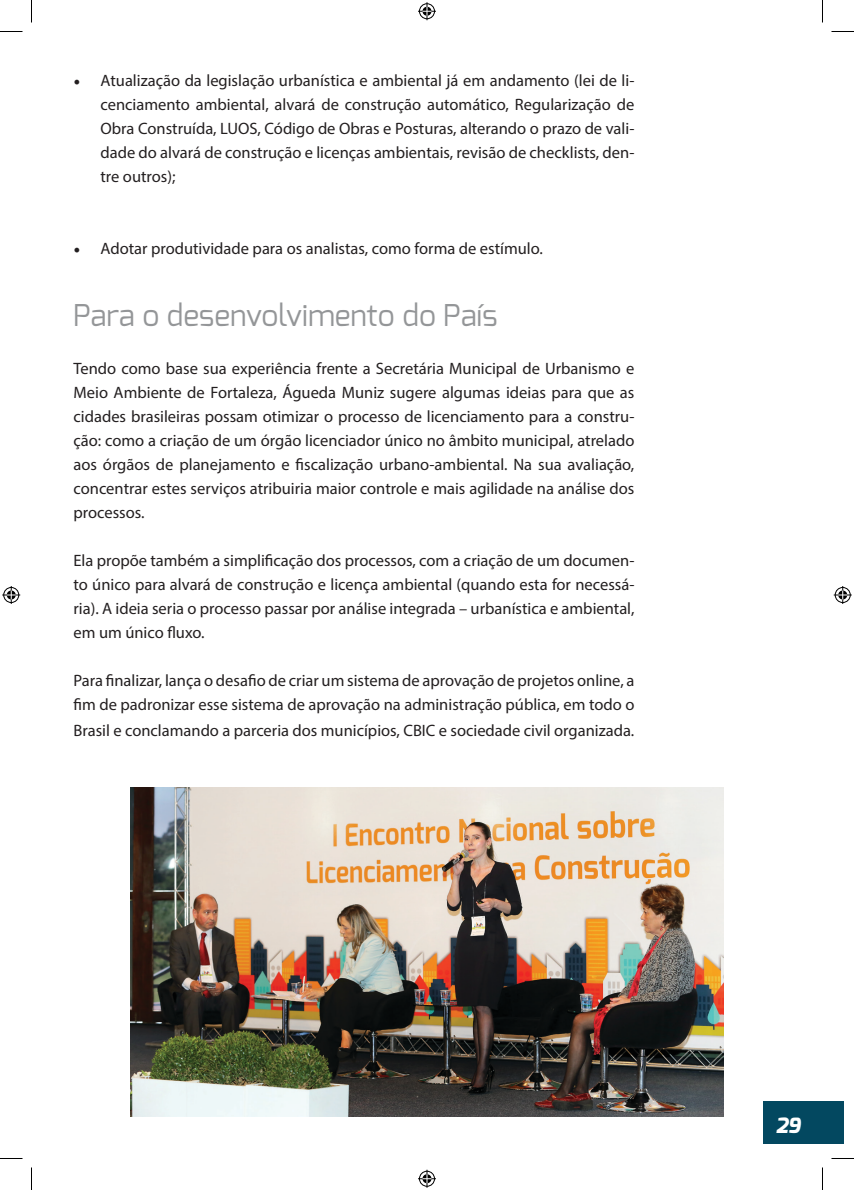
<style>
.page{position:relative;width:854px;height:1190px;background:#fff}
.page>*{position:absolute;margin:0;border:0;box-sizing:border-box;transform-origin:0 0}
.t1{font:30px "Exo";color:#949698}
.t2{font:italic 800 21px "Exo";color:#fff}
.t3{font:16.5px/24px "Myriad Pro";color:#231f20;text-align:justify}
.s1{font-family:"Minion Pro";font-size:18px}
</style>
<div class="page">
<img style="left:131px;top:787px;width:592px;height:329px">
<div style="left:763px;top:1101px;width:81px;height:42px;background:#034860"></div>
<svg style="left:0;top:31px;width:22px;height:1px"></svg>
<svg style="left:831px;top:31px;width:23px;height:1px"></svg>
<svg style="left:0;top:1158px;width:22px;height:1px"></svg>
<svg style="left:831px;top:1158px;width:23px;height:1px"></svg>
<svg style="left:31px;top:0;width:1px;height:22px"></svg>
<svg style="left:31px;top:1167px;width:1px;height:23px"></svg>
<svg style="left:822px;top:0;width:1px;height:22px"></svg>
<svg style="left:822px;top:1167px;width:1px;height:23px"></svg>
<svg style="left:418px;top:2px;width:18px;height:18px"></svg>
<svg style="left:418px;top:1170px;width:18px;height:18px"></svg>
<svg style="left:2px;top:586px;width:18px;height:18px"></svg>
<svg style="left:834px;top:586px;width:18px;height:18px"></svg>
<p class="t3" style="left:100px;top:68px;width:535px;text-indent:-27px"><span class="s1">•</span> Atualização da legislação urbanística e ambiental já em andamento (lei de li&shy;cenciamento ambiental, alvará de construção automático, Regularização de Obra Construída, LUOS, Código de Obras e Posturas, alterando o prazo de vali&shy;dade do alvará de construção e licenças ambientais, revisão de checklists, den&shy;tre outros);</p>
<p class="t3" style="left:74px;top:236px;width:471px"><span class="s1">•</span> Adotar produtividade para os analistas, como forma de estímulo.</p>
<p class="t1" style="left:74px;top:296px;width:426px">Para o desenvolvimento do País</p>
<p class="t3" style="left:74px;top:356px;width:562px">Tendo como base sua experiência frente a Secretária Municipal de Urbanismo e Meio Ambiente de Fortaleza, Águeda Muniz sugere algumas ideias para que as cidades brasileiras possam otimizar o processo de licenciamento para a constru&shy;ção: como a criação de um órgão licenciador único no âmbito municipal, atrelado aos órgãos de planejamento e fiscalização urbano-ambiental. Na sua avaliação, concentrar estes serviços atribuiria maior controle e mais agilidade na análise dos processos.</p>
<p class="t3" style="left:74px;top:548px;width:562px">Ela propõe também a simplificação dos processos, com a criação de um documen&shy;to único para alvará de construção e licença ambiental (quando esta for necessá&shy;ria). A ideia seria o processo passar por análise integrada – urbanística e ambiental, em um único fluxo.</p>
<p class="t3" style="left:74px;top:668px;width:562px">Para finalizar, lança o desafio de criar um sistema de aprovação de projetos online, a fim de padronizar esse sistema de aprovação na administração pública, em todo o</p>
<p class="t3" style="left:74px;top:718px;width:562px">Brasil e conclamando a parceria dos municípios, CBIC e sociedade civil organizada.</p>
<p class="t2" style="left:776px;top:1111px;width:26px">29</p>
</div>
